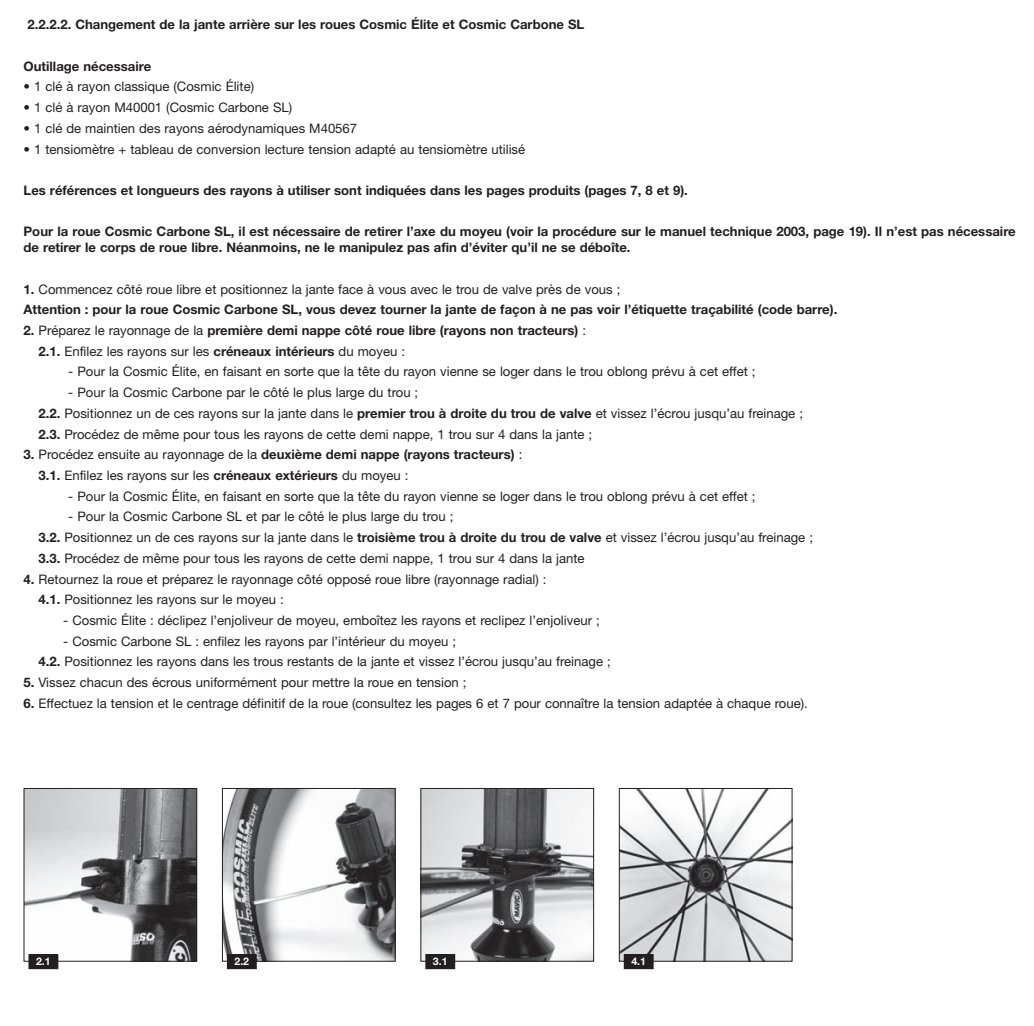
<style>
.page{position:relative;width:1034px;height:1026px;background:#fff}
.page>*{position:absolute;margin:0;border:0;box-sizing:border-box;transform-origin:0 0}
.t1{font:13.12px/20.7px "Helvetica Neue";color:#231f20}
.t2{font:700 13.12px/20.7px "Helvetica Neue";color:#231f20}
.t3{font:700 10.5px "Helvetica Neue";color:#fff}
.s1{font-weight:400}
.s2{font-weight:700}
</style>
<div class="page">
<img style="left:26px;top:790px;width:169px;height:170px">
<div style="left:24px;top:788px;width:173px;height:174px;border:1px solid #231f20"></div>
<div style="left:29px;top:955px;width:29px;height:14px;background:#231f20"></div>
<div style="left:29px;top:954px;width:29px;height:15px;border:1px solid #231f20"></div>
<img style="left:224px;top:790px;width:170px;height:170px">
<div style="left:222px;top:788px;width:174px;height:174px;border:1px solid #231f20"></div>
<div style="left:227px;top:955px;width:29px;height:14px;background:#231f20"></div>
<div style="left:227px;top:954px;width:30px;height:15px;border:1px solid #231f20"></div>
<img style="left:422px;top:790px;width:170px;height:170px">
<div style="left:420px;top:788px;width:174px;height:174px;border:1px solid #231f20"></div>
<div style="left:426px;top:955px;width:29px;height:14px;background:#231f20"></div>
<div style="left:425px;top:954px;width:30px;height:15px;border:1px solid #231f20"></div>
<img style="left:621px;top:790px;width:169px;height:170px">
<div style="left:619px;top:788px;width:173px;height:174px;border:1px solid #231f20"></div>
<div style="left:624px;top:955px;width:29px;height:14px;background:#231f20"></div>
<div style="left:624px;top:954px;width:30px;height:15px;border:1px solid #231f20"></div>
<p class="t2" style="left:28px;top:16px;width:558px">2.2.2.2. Changement de la jante arrière sur les roues Cosmic Élite et Cosmic Carbone SL</p>
<p class="t2" style="left:24px;top:57px;width:129px">Outillage nécessaire</p>
<p class="t1" style="left:24px;top:78px;width:232px">• 1 clé à rayon classique (Cosmic Élite)</p>
<p class="t1" style="left:24px;top:98px;width:270px">• 1 clé à rayon M40001 (Cosmic Carbone SL)</p>
<p class="t1" style="left:24px;top:119px;width:335px">• 1 clé de maintien des rayons aérodynamiques M40567</p>
<p class="t1" style="left:24px;top:140px;width:503px">• 1 tensiomètre + tableau de conversion lecture tension adapté au tensiomètre utilisé</p>
<p class="t2" style="left:24px;top:181px;width:666px">Les références et longueurs des rayons à utiliser sont indiquées dans les pages produits (pages 7, 8 et 9).</p>
<p class="t2" style="left:24px;top:225px;width:994px;line-height:15.8px">Pour la roue Cosmic Carbone SL, il est nécessaire de retirer l’axe du moyeu (voir la procédure sur le manuel technique 2003, page 19). Il n’est pas nécessaire de retirer le corps de roue libre. Néanmoins, ne le manipulez pas afin d’éviter qu’il ne se déboîte.</p>
<p class="t2" style="left:24px;top:280px;width:815px">1. <span class="s1">Commencez côté roue libre et positionnez la jante face à vous avec le trou de valve près de vous ;<br></span>Attention : pour la roue Cosmic Carbone SL, vous devez tourner la jante de façon à ne pas voir l’étiquette traçabilité (code barre).</p>
<p class="t2" style="left:38px;top:321px;width:549px;text-indent:-15px">2. <span class="s1">Préparez le rayonnage de la</span> première demi nappe côté roue libre (rayons non tracteurs) <span class="s1">:<br></span>2.1. <span class="s1">Enfilez les rayons sur les</span> créneaux intérieurs <span class="s1">du moyeu :</span></p>
<p class="t1" style="left:68px;top:363px;width:689px">- Pour la Cosmic Élite, en faisant en sorte que la tête du rayon vienne se loger dans le trou oblong prévu à cet effet ;</p>
<p class="t1" style="left:38px;top:383px;width:766px;text-indent:30px">- Pour la Cosmic Carbone par le côté le plus large du trou ;<br><span class="s2">2.2.</span> Positionnez un de ces rayons sur la jante dans le <span class="s2">premier trou à droite du trou de valve</span> et vissez l’écrou jusqu’au freinage ;<br><span class="s2">2.3.</span> Procédez de même pour tous les rayons de cette demi nappe, 1 trou sur 4 dans la jante ;</p>
<p class="t1" style="left:38px;top:446px;width:485px;text-indent:-15px"><span class="s2">3.</span> Procédez ensuite au rayonnage de la <span class="s2">deuxième demi nappe (rayons tracteurs)</span> :<br><span class="s2">3.1.</span> Enfilez les rayons sur les <span class="s2">créneaux extérieurs</span> du moyeu :</p>
<p class="t1" style="left:68px;top:487px;width:689px">- Pour la Cosmic Élite, en faisant en sorte que la tête du rayon vienne se loger dans le trou oblong prévu à cet effet ;</p>
<p class="t1" style="left:38px;top:508px;width:776px;text-indent:30px">- Pour la Cosmic Carbone SL et par le côté le plus large du trou ;<br><span class="s2">3.2.</span> Positionnez un de ces rayons sur la jante dans le <span class="s2">troisième trou à droite du trou de valve</span> et vissez l’écrou jusqu’au freinage ;<br><span class="s2">3.3.</span> Procédez de même pour tous les rayons de cette demi nappe, 1 trou sur 4 dans la jante</p>
<p class="t1" style="left:38px;top:570px;width:509px;text-indent:-15px"><span class="s2">4.</span> Retournez la roue et préparez le rayonnage côté opposé roue libre (rayonnage radial) :<br><span class="s2">4.1.</span> Positionnez les rayons sur le moyeu :</p>
<p class="t1" style="left:63px;top:611px;width:538px">- Cosmic Élite : déclipez l’enjoliveur de moyeu, emboîtez les rayons et reclipez l’enjoliveur ;</p>
<p class="t1" style="left:38px;top:632px;width:574px;text-indent:25px">- Cosmic Carbone SL : enfilez les rayons par l’intérieur du moyeu ;<br><span class="s2">4.2.</span> Positionnez les rayons dans les trous restants de la jante et vissez l’écrou jusqu’au freinage ;</p>
<p class="t1" style="left:24px;top:673px;width:444px"><span class="s2">5.</span> Vissez chacun des écrous uniformément pour mettre la roue en tension ;</p>
<p class="t1" style="left:24px;top:694px;width:786px"><span class="s2">6.</span> Effectuez la tension et le centrage définitif de la roue (consultez les pages 6 et 7 pour connaître la tension adaptée à chaque roue).</p>
<p class="t3" style="left:36px;top:958px;width:16px">2.1</p>
<p class="t3" style="left:235px;top:958px;width:16px">2.2</p>
<p class="t3" style="left:433px;top:958px;width:16px">3.1</p>
<p class="t3" style="left:631px;top:958px;width:16px">4.1</p>
</div>
